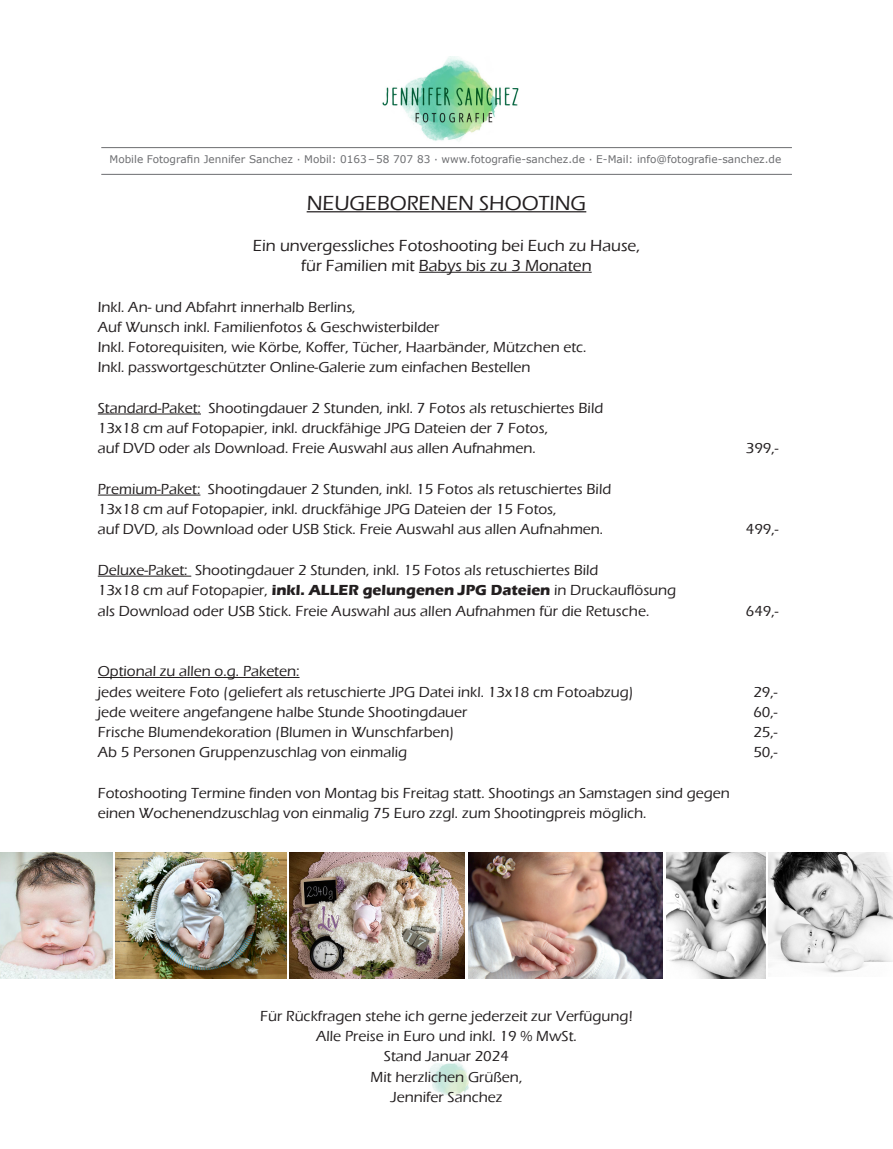
<style>
.page{position:relative;width:893px;height:1149px;background:#fff}
.page>*{position:absolute;margin:0;border:0;box-sizing:border-box;transform-origin:0 0}
.t1{font:500 21px "Eras ITC";color:#231f20}
.t2{font:500 16.5px "Eras ITC";color:#231f20}
.Einf__Abs{font:500 15px "Eras ITC";color:#231f20}
.t3{font:10.5px "Verdana";color:#6c6d70}
.s1{font-weight:700}
</style>
<div class="page">
<hr style="left:101px;top:147px;width:691px;height:1px;background:#6c6d70">
<hr style="left:101px;top:174px;width:691px;height:1px;background:#6c6d70">
<img style="left:429px;top:1062px;width:39px;height:34px">
<img style="left:382px;top:56px;width:137px;height:85px">
<hr style="left:307px;top:211px;width:279px;height:1px;background:#231f20">
<hr style="left:419px;top:272px;width:173px;height:1px;background:#231f20">
<hr style="left:98px;top:413px;width:103px;height:1px;background:#231f20">
<hr style="left:98px;top:494px;width:102px;height:1px;background:#231f20">
<hr style="left:98px;top:575px;width:93px;height:1px;background:#231f20">
<hr style="left:98px;top:676px;width:202px;height:1px;background:#231f20">
<img style="left:289px;top:852px;width:176px;height:126px">
<img style="left:666px;top:852px;width:99px;height:126px">
<img style="left:116px;top:852px;width:170px;height:126px">
<img style="left:0;top:852px;width:113px;height:126px">
<img style="left:769px;top:852px;width:124px;height:121px">
<img style="left:468px;top:852px;width:194px;height:126px">
<p class="t3" style="left:109px;top:152px;width:673px">Mobile Fotografin Jennifer Sanchez · Mobil: 0163–58 707 83 · www.fotografie-sanchez.de · E-Mail: info@fotografie-sanchez.de</p>
<p class="t1" style="left:307px;top:191px;width:281px">NEUGEBORENEN SHOOTING</p>
<p class="t2" style="left:253px;top:236px;width:389px">Ein unvergessliches Fotoshooting bei Euch zu Hause,</p>
<p class="t2" style="left:301px;top:256px;width:292px">für Familien mit Babys bis zu 3 Monaten</p>
<p class="Einf__Abs" style="left:98px;top:298px;width:259px">Inkl. An- und Abfahrt innerhalb Berlins,</p>
<p class="Einf__Abs" style="left:98px;top:318px;width:343px">Auf Wunsch inkl. Familienfotos &amp; Geschwisterbilder</p>
<p class="Einf__Abs" style="left:98px;top:338px;width:490px">Inkl. Fotorequisiten, wie Körbe, Koffer, Tücher, Haarbänder, Mützchen etc.</p>
<p class="Einf__Abs" style="left:98px;top:359px;width:434px">Inkl. passwortgeschützter Online-Galerie zum einfachen Bestellen</p>
<p class="Einf__Abs" style="left:98px;top:399px;width:507px">Standard-Paket: Shootingdauer 2 Stunden, inkl. 7 Fotos als retuschiertes Bild</p>
<p class="Einf__Abs" style="left:98px;top:419px;width:452px">13x18 cm auf Fotopapier, inkl. druckfähige JPG Dateien der 7 Fotos,</p>
<p class="Einf__Abs" style="left:98px;top:440px;width:439px">auf DVD oder als Download. Freie Auswahl aus allen Aufnahmen.</p>
<p class="Einf__Abs" style="left:746px;top:440px;width:34px">399,-</p>
<p class="Einf__Abs" style="left:98px;top:480px;width:515px">Premium-Paket: Shootingdauer 2 Stunden, inkl. 15 Fotos als retuschiertes Bild</p>
<p class="Einf__Abs" style="left:98px;top:500px;width:460px">13x18 cm auf Fotopapier, inkl. druckfähige JPG Dateien der 15 Fotos,</p>
<p class="Einf__Abs" style="left:98px;top:521px;width:507px">auf DVD, als Download oder USB Stick. Freie Auswahl aus allen Aufnahmen.</p>
<p class="Einf__Abs" style="left:746px;top:521px;width:34px">499,-</p>
<p class="Einf__Abs" style="left:98px;top:561px;width:502px">Deluxe-Paket: Shootingdauer 2 Stunden, inkl. 15 Fotos als retuschiertes Bild</p>
<p class="Einf__Abs" style="left:98px;top:581px;width:580px">13x18 cm auf Fotopapier, <span class="s1">inkl. ALLER gelungenen JPG Dateien</span> in Druckauflösung</p>
<p class="Einf__Abs" style="left:98px;top:602px;width:553px">als Download oder USB Stick. Freie Auswahl aus allen Aufnahmen für die Retusche.</p>
<p class="Einf__Abs" style="left:746px;top:602px;width:34px">649,-</p>
<p class="Einf__Abs" style="left:98px;top:662px;width:203px">Optional zu allen o.g. Paketen:</p>
<p class="Einf__Abs" style="left:98px;top:683px;width:537px">jedes weitere Foto (geliefert als retuschierte JPG Datei inkl. 13x18 cm Fotoabzug)</p>
<p class="Einf__Abs" style="left:753px;top:683px;width:26px">29,-</p>
<p class="Einf__Abs" style="left:98px;top:703px;width:371px">jede weitere angefangene halbe Stunde Shootingdauer</p>
<p class="Einf__Abs" style="left:753px;top:703px;width:26px">60,-</p>
<p class="Einf__Abs" style="left:98px;top:723px;width:358px">Frische Blumendekoration (Blumen in Wunschfarben)</p>
<p class="Einf__Abs" style="left:753px;top:723px;width:26px">25,-</p>
<p class="Einf__Abs" style="left:98px;top:743px;width:311px">Ab 5 Personen Gruppenzuschlag von einmalig</p>
<p class="Einf__Abs" style="left:753px;top:743px;width:26px">50,-</p>
<p class="Einf__Abs" style="left:98px;top:784px;width:633px">Fotoshooting Termine finden von Montag bis Freitag statt. Shootings an Samstagen sind gegen</p>
<p class="Einf__Abs" style="left:98px;top:804px;width:550px">einen Wochenendzuschlag von einmalig 75 Euro zzgl. zum Shootingpreis möglich.</p>
<p class="Einf__Abs" style="left:260px;top:1007px;width:374px">Für Rückfragen stehe ich gerne jederzeit zur Verfügung!</p>
<p class="Einf__Abs" style="left:316px;top:1027px;width:262px">Alle Preise in Euro und inkl. 19 % MwSt.</p>
<p class="Einf__Abs" style="left:384px;top:1047px;width:127px">Stand Januar 2024</p>
<p class="Einf__Abs" style="left:371px;top:1067px;width:153px">Mit herzlichen Grüßen,</p>
<p class="Einf__Abs" style="left:390px;top:1088px;width:114px">Jennifer Sanchez</p>
</div>
